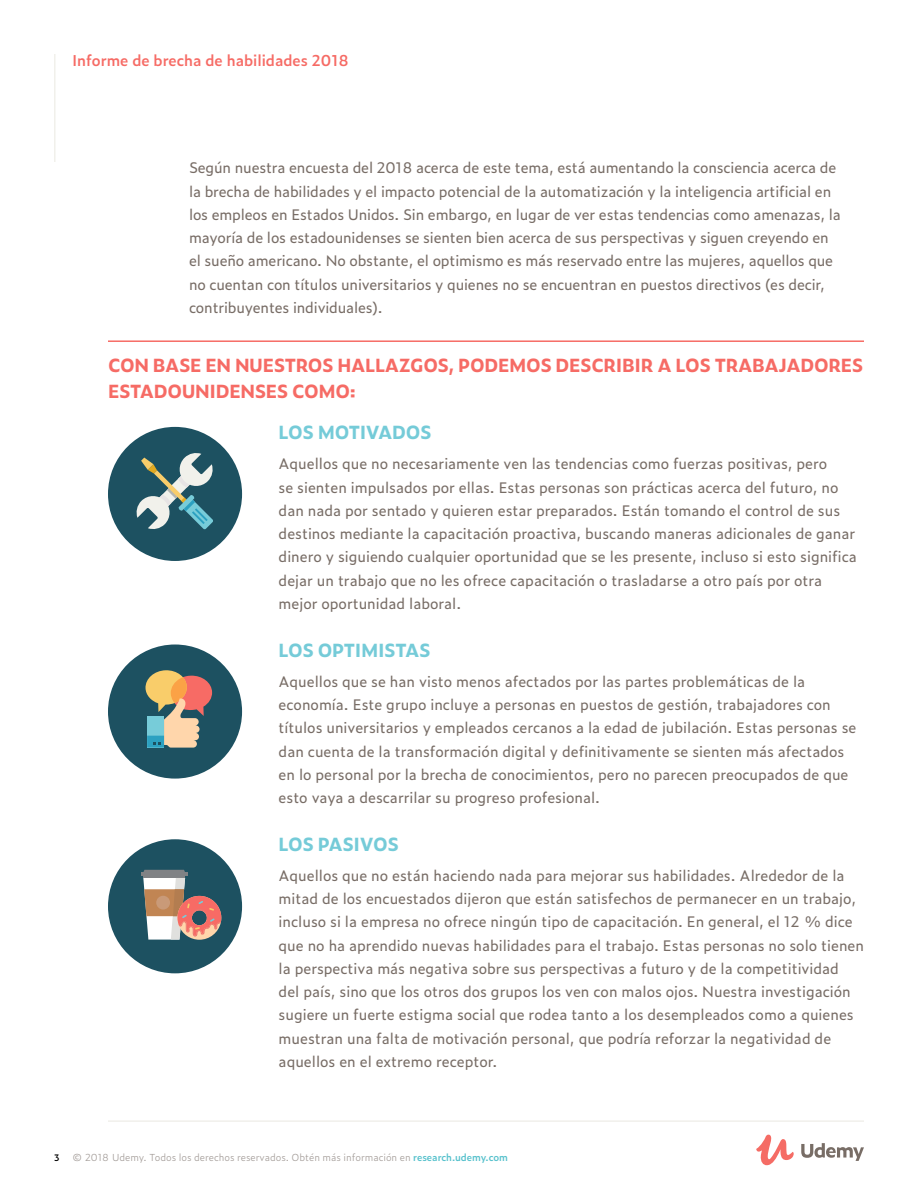
<style>
.page{position:relative;width:918px;height:1188px;background:#fff}
.page>*{position:absolute;margin:0;border:0;box-sizing:border-box;transform-origin:0 0}
.t1{font:700 18px/25.5px "Zeitung Pro";letter-spacing:-.02em;color:#f66b65}
.t2{font:700 18px "Zeitung Pro";letter-spacing:-.02em;color:#75cbd8}
.t3{font:600 15px "Zeitung Pro";color:#f66b65}
.t4{font:14.7px/23.2px "Zeitung Pro";color:#786d66}
.t5{font:300 9.75px "Zeitung Pro";letter-spacing:-.005em;color:#a49d99}
.t6{font:600 9px "Zeitung Pro";color:#000}
.s1{font-weight:600;color:#56c1cc}
</style>
<div class="page">
<svg style="left:801px;top:1143px;width:63px;height:18px"></svg>
<svg style="left:756px;top:1135px;width:38px;height:30px"></svg>
<hr style="left:54px;top:54px;width:2px;height:108px;background:#f1f0eb">
<hr style="left:108px;top:340px;width:756px;height:2px;background:#f66b65">
<div style="left:108px;top:427px;width:134px;height:134px;background:#1d5161;border-radius:50%"></div>
<div style="left:108px;top:645px;width:134px;height:134px;background:#1d5161;border-radius:50%"></div>
<div style="left:108px;top:839px;width:134px;height:134px;background:#1d5161;border-radius:50%"></div>
<hr style="left:108px;top:1120px;width:756px;height:2px;background:#f1f0eb">
<svg style="left:136px;top:453px;width:77px;height:77px"></svg>
<svg style="left:145px;top:670px;width:67px;height:78px"></svg>
<hr style="left:143px;top:876px;width:42px;height:2px;background:#808285">
<svg style="left:143px;top:870px;width:42px;height:2px"></svg>
<hr style="left:141px;top:872px;width:47px;height:4px;background:#808285">
<svg style="left:143px;top:878px;width:78px;height:62px"></svg>
<p class="t3" style="left:72px;top:49px;width:278px">Informe de brecha de habilidades 2018</p>
<p class="t4" style="left:189px;top:156px;width:653px">Según nuestra encuesta del 2018 acerca de este tema, está aumentando la consciencia acerca de la brecha de habilidades y el impacto potencial de la automatización y la inteligencia artificial en los empleos en Estados Unidos. Sin embargo, en lugar de ver estas tendencias como amenazas, la mayoría de los estadounidenses se sienten bien acerca de sus perspectivas y siguen creyendo en el sueño americano. No obstante, el optimismo es más reservado entre las mujeres, aquellos que no cuentan con títulos universitarios y quienes no se encuentran en puestos directivos (es decir, contribuyentes individuales).</p>
<p class="t1" style="left:108px;top:352px;width:754px">CON BASE EN NUESTROS HALLAZGOS, PODEMOS DESCRIBIR A LOS TRABAJADORES<br>ESTADOUNIDENSES COMO:</p>
<p class="t2" style="left:279px;top:419px;width:152px">LOS MOTIVADOS</p>
<p class="t4" style="left:279px;top:452px;width:580px">Aquellos que no necesariamente ven las tendencias como fuerzas positivas, pero<br>se sienten impulsados por ellas. Estas personas son prácticas acerca del futuro, no dan nada por sentado y quieren estar preparados. Están tomando el control de sus destinos mediante la capacitación proactiva, buscando maneras adicionales de ganar dinero y siguiendo cualquier oportunidad que se les presente, incluso si esto significa dejar un trabajo que no les ofrece capacitación o trasladarse a otro país por otra mejor oportunidad laboral.</p>
<p class="t2" style="left:279px;top:636px;width:151px">LOS OPTIMISTAS</p>
<p class="t4" style="left:279px;top:669px;width:579px">Aquellos que se han visto menos afectados por las partes problemáticas de la economía. Este grupo incluye a personas en puestos de gestión, trabajadores con títulos universitarios y empleados cercanos a la edad de jubilación. Estas personas se dan cuenta de la transformación digital y definitivamente se sienten más afectados en lo personal por la brecha de conocimientos, pero no parecen preocupados de que esto vaya a descarrilar su progreso profesional.</p>
<p class="t2" style="left:279px;top:830px;width:119px">LOS PASIVOS</p>
<p class="t4" style="left:279px;top:863px;width:587px">Aquellos que no están haciendo nada para mejorar sus habilidades. Alrededor de la mitad de los encuestados dijeron que están satisfechos de permanecer en un trabajo, incluso si la empresa no ofrece ningún tipo de capacitación. En general, el 12 % dice que no ha aprendido nuevas habilidades para el trabajo. Estas personas no solo tienen la perspectiva más negativa sobre sus perspectivas a futuro y de la competitividad<br>del país, sino que los otros dos grupos los ven con malos ojos. Nuestra investigación sugiere un fuerte estigma social que rodea tanto a los desempleados como a quienes muestran una falta de motivación personal, que podría reforzar la negatividad de aquellos en el extremo receptor.</p>
<p class="t6" style="left:54px;top:1151px;width:7px">3</p>
<p class="t5" style="left:72px;top:1150px;width:438px">© 2018 Udemy. Todos los derechos reservados. Obtén más información en <span class="s1">research.udemy.com</span></p>
</div>
